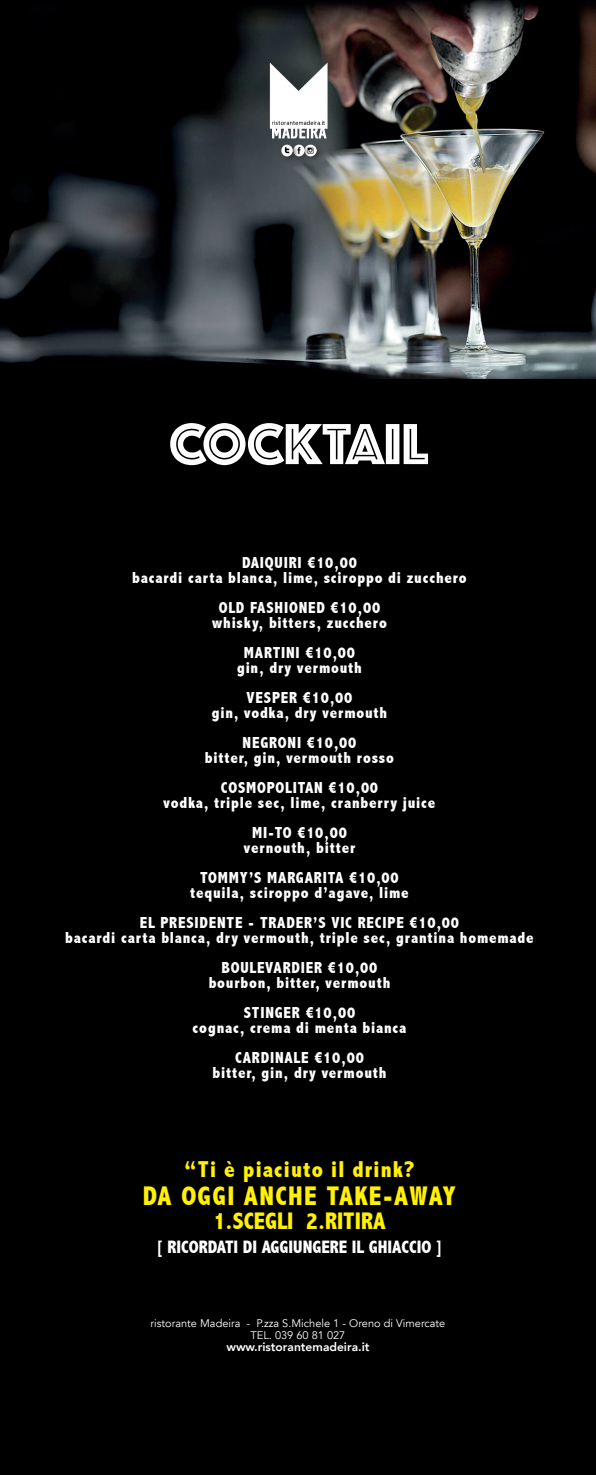
<style>
.page{position:relative;width:596px;height:1475px;background:#fff}
.page>*{position:absolute;margin:0;border:0;box-sizing:border-box;transform-origin:0 0}
.t1{font:60px "Phosphate Inline";color:#fff}
.t2{font:800 condensed 27px "Abadi";letter-spacing:.05em;color:#fff101}
.t3{font:800 condensed 24px "Abadi";color:#fff101}
.t4{font:800 condensed 23px "Abadi";letter-spacing:.05em;color:#fff101}
.t5{font:800 condensed 18px "Abadi";color:#fff}
.t6{font:800 condensed 16px/15px "Abadi";letter-spacing:.05em;color:#fff;text-align:center}
.t7{font:800 12px "Avenir";color:#fff}
.t8{font:11px/12px "Avenir";color:#fff;text-align:center}
</style>
<div class="page">
<div style="left:0;top:0;width:595px;height:1474px;background:#000001"></div>
<img style="left:0;top:0;width:595px;height:378px">
<div style="left:301px;top:142px;width:21px;height:21px;background:#231f20;opacity:.75"></div>
<div style="left:290px;top:142px;width:21px;height:21px;background:#231f20;opacity:.75"></div>
<div style="left:278px;top:142px;width:21px;height:21px;background:#231f20;opacity:.75"></div>
<svg style="left:281px;top:145px;width:35px;height:11px"></svg>
<img style="left:268px;top:62px;width:61px;height:77px">
<h1 class="t1" style="left:169px;top:401px;width:260px">COCKTAIL</h1>
<p class="t6" style="left:132px;top:555px;width:336px">DAIQUIRI €10,00<br>bacardi carta blanca, lime, sciroppo di zucchero</p>
<p class="t6" style="left:212px;top:600px;width:176px">OLD FASHIONED €10,00 whisky, bitters, zucchero</p>
<p class="t6" style="left:237px;top:645px;width:126px">MARTINI €10,00 gin, dry vermouth</p>
<p class="t6" style="left:212px;top:690px;width:177px">VESPER €10,00<br>gin, vodka, dry vermouth</p>
<p class="t6" style="left:205px;top:735px;width:191px">NEGRONI €10,00<br>bitter, gin, vermouth rosso</p>
<p class="t6" style="left:163px;top:780px;width:273px">COSMOPOLITAN €10,00<br>vodka, triple sec, lime, cranberry juice</p>
<p class="t6" style="left:244px;top:825px;width:113px">MI-TO €10,00 vernouth, bitter</p>
<p class="t6" style="left:190px;top:870px;width:220px">TOMMY’S MARGARITA €10,00 tequila, sciroppo d’agave, lime</p>
<p class="t6" style="left:65px;top:915px;width:469px">EL PRESIDENTE - TRADER’S VIC RECIPE €10,00<br>bacardi carta blanca, dry vermouth, triple sec, grantina homemade</p>
<p class="t6" style="left:208px;top:960px;width:183px">BOULEVARDIER €10,00 bourbon, bitter, vermouth</p>
<p class="t6" style="left:192px;top:1005px;width:215px">STINGER €10,00<br>cognac, crema di menta bianca</p>
<p class="t6" style="left:212px;top:1050px;width:175px">CARDINALE €10,00 bitter, gin, dry vermouth</p>
<h3 class="t4" style="left:184px;top:1156px;width:231px">“Ti è piaciuto il drink?</h3>
<h2 class="t2" style="left:143px;top:1180px;width:314px">DA OGGI ANCHE TAKE-AWAY</h2>
<h3 class="t3" style="left:213px;top:1207px;width:173px">1.SCEGLI 2.RITIRA</h3>
<p class="t5" style="left:156px;top:1236px;width:288px">[ RICORDATI DI AGGIUNGERE IL GHIACCIO ]</p>
<p class="t8" style="left:150px;top:1317px;width:296px">ristorante Madeira - P.zza S.Michele 1 - Oreno di Vimercate<br>TEL. 039 60 81 027</p>
<p class="t7" style="left:226px;top:1337px;width:144px">www.ristorantemadeira.it</p>
</div>
